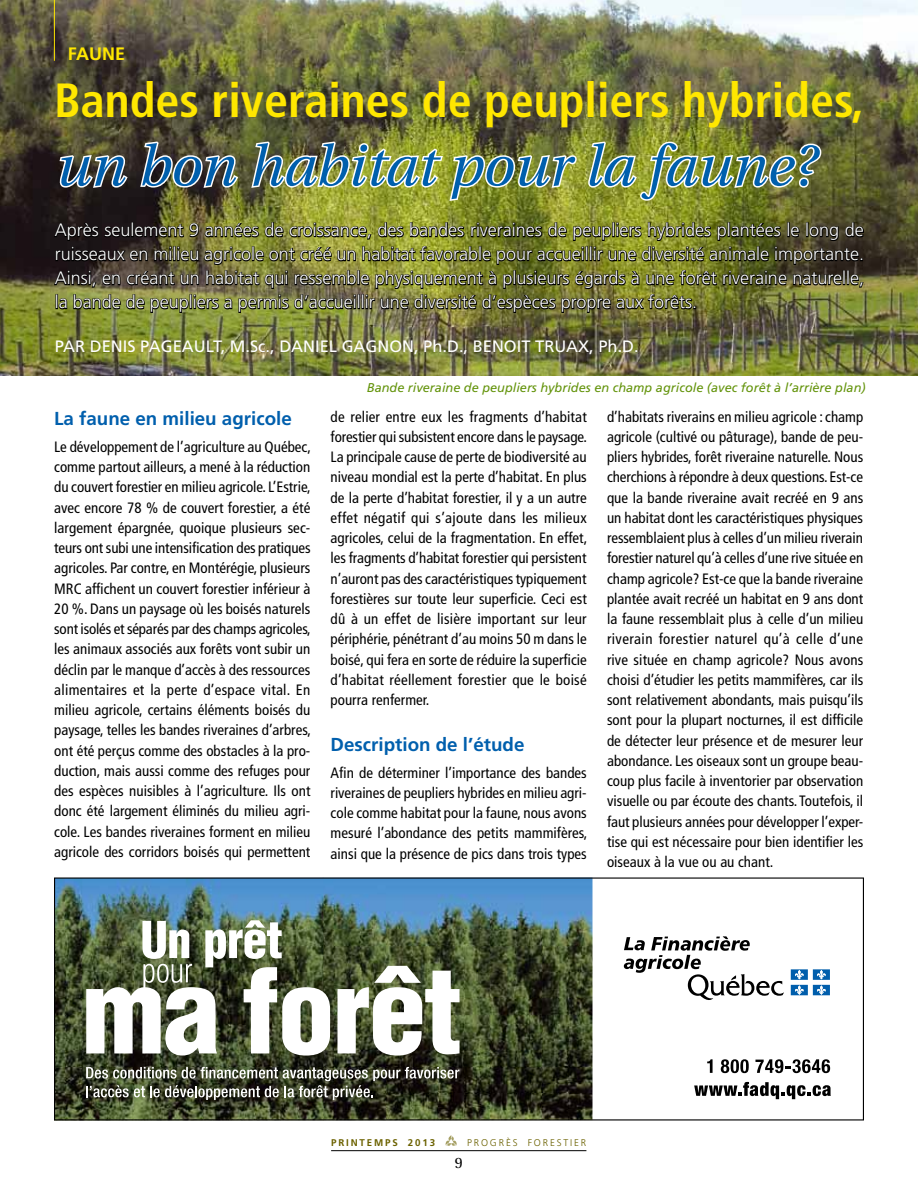
<style>
.page{position:relative;width:918px;height:1188px;background:#fff}
.page>*{position:absolute;margin:0;border:0;box-sizing:border-box;transform-origin:0 0}
.t1{font:italic 57px "Utopia";color:#005fad}
.t2{font:700 condensed 48px "Frutiger";color:#ffe700}
.t3{font:700 18.75px "Frutiger";color:#005fad}
.t4{font:300 18px/24px "Frutiger";color:#fff;text-align:justify}
.t5{font:700 18px "Frutiger";color:#ffe700}
.t6{font:16.5px "Frutiger";color:#fff}
.t7{font:condensed 15px/20.2px "Frutiger";color:#000;text-align:justify}
.t8{font:15px "Utopia";color:#000}
.t9{font:italic 12.75px "Frutiger";color:#64940c}
.t10{font:300 9.75px "Frutiger";letter-spacing:.19em;color:#6c6200}
.t11{font:700 9.75px "Frutiger";letter-spacing:.19em;color:#6c6200}
</style>
<div class="page">
<img style="left:0;top:0;width:918px;height:376px">
<hr style="left:54px;top:0;width:1px;height:61px;background:#ffe700">
<hr style="left:331px;top:1150px;width:255px;height:1px;background:#000">
<svg style="left:445px;top:1135px;width:12px;height:11px"></svg>
<svg style="left:57px;top:153px;width:72px;height:37px"></svg>
<svg style="left:138px;top:140px;width:102px;height:50px"></svg>
<img style="left:249px;top:140px;width:329px;height:63px">
<img style="left:586px;top:140px;width:237px;height:62px">
<svg style="left:54px;top:878px;width:810px;height:242px"></svg>
<img style="left:53px;top:221px;width:812px;height:97px">
<p class="t5" style="left:68px;top:43px;width:59px">faune</p>
<h2 class="t2" style="left:54px;top:72px;width:812px">Bandes riveraines de peupliers hybrides,</h2>
<h1 class="t1" style="left:54px;top:135px;width:763px">un bon habitat pour la faune?</h1>
<p class="t4" style="left:55px;top:218px;width:811px">Après seulement 9 années de croissance, des bandes riveraines de peupliers hybrides plantées le long de ruisseaux en milieu agricole ont créé un habitat favorable pour accueillir une diversité animale importante.<br>Ainsi, en créant un habitat qui ressemble physiquement à plusieurs égards à une forêt riveraine naturelle, la bande de peupliers a permis d’accueillir une diversité d’espèces propre aux forêts.</p>
<p class="t6" style="left:55px;top:337px;width:586px">PAR DENIS PAGEAULT, M.Sc., DANIEL GAGNON, Ph.D., BENOIT TRUAX, Ph.D.</p>
<p class="t3" style="left:54px;top:407px;width:239px">La faune en milieu agricole</p>
<p class="t7" style="left:54px;top:437px;width:258px">Le développement de l’agriculture au Québec, comme partout ailleurs, a mené à la réduction du couvert forestier en milieu agricole. L’Estrie, avec encore 78 % de couvert forestier, a été largement épargnée, quoique plusieurs sec&shy;teurs ont subi une intensification des pratiques agricoles. Par contre, en Montérégie, plusieurs MRC affichent un couvert forestier inférieur à 20 %. Dans un paysage où les boisés naturels sont isolés et séparés par des champs agricoles, les animaux associés aux forêts vont subir un déclin par le manque d’accès à des ressources alimentaires et la perte d’espace vital. En milieu agricole, certains éléments boisés du paysage, telles les bandes riveraines d’arbres, ont été perçus comme des obstacles à la pro&shy;duction, mais aussi comme des refuges pour des espèces nuisibles à l’agriculture. Ils ont donc été largement éliminés du milieu agri&shy;cole. Les bandes riveraines forment en milieu agricole des corridors boisés qui permettent</p>
<p class="t9" style="left:367px;top:380px;width:500px">Bande riveraine de peupliers hybrides en champ agricole (avec forêt à l’arrière plan)</p>
<p class="t7" style="left:331px;top:406px;width:258px">de relier entre eux les fragments d’habitat forestier qui subsistent encore dans le paysage.<br>La principale cause de perte de biodiversité au niveau mondial est la perte d’habitat. En plus de la perte d’habitat forestier, il y a un autre effet négatif qui s’ajoute dans les milieux agricoles, celui de la fragmentation. En effet, les fragments d’habitat forestier qui persistent n’auront pas des caractéristiques typiquement forestières sur toute leur superficie. Ceci est dû à un effet de lisière important sur leur périphérie, pénétrant d’au moins 50 m dans le boisé, qui fera en sorte de réduire la superficie d’habitat réellement forestier que le boisé pourra renfermer.</p>
<p class="t3" style="left:331px;top:733px;width:195px">Description de l’étude</p>
<p class="t7" style="left:331px;top:762px;width:258px">Afin de déterminer l’importance des bandes riveraines de peupliers hybrides en milieu agri&shy;cole comme habitat pour la faune, nous avons mesuré l’abondance des petits mammifères, ainsi que la présence de pics dans trois types</p>
<p class="t7" style="left:607px;top:406px;width:258px">d’habitats riverains en milieu agricole : champ agricole (cultivé ou pâturage), bande de peu&shy;pliers hybrides, forêt riveraine naturelle. Nous cherchions à répondre à deux questions. Est-ce que la bande riveraine avait recréé en 9 ans un habitat dont les caractéristiques physiques ressemblaient plus à celles d’un milieu riverain forestier naturel qu’à celles d’une rive située en champ agricole? Est-ce que la bande riveraine plantée avait recréé un habitat en 9 ans dont la faune ressemblait plus à celle d’un milieu riverain forestier naturel qu’à celle d’une rive située en champ agricole? Nous avons choisi d’étudier les petits mammifères, car ils sont relativement abondants, mais puisqu’ils sont pour la plupart nocturnes, il est difficile de détecter leur présence et de mesurer leur abondance. Les oiseaux sont un groupe beau&shy;coup plus facile à inventorier par observation visuelle ou par écoute des chants. Toutefois, il faut plusieurs années pour développer l’exper&shy;tise qui est nécessaire pour bien identifier les oiseaux à la vue ou au chant.</p>
<p class="t11" style="left:331px;top:1137px;width:106px">printemps 2013</p>
<p class="t10" style="left:467px;top:1137px;width:121px">Progrès Forestier</p>
<p class="t8" style="left:455px;top:1155px;width:9px">9</p>
</div>
